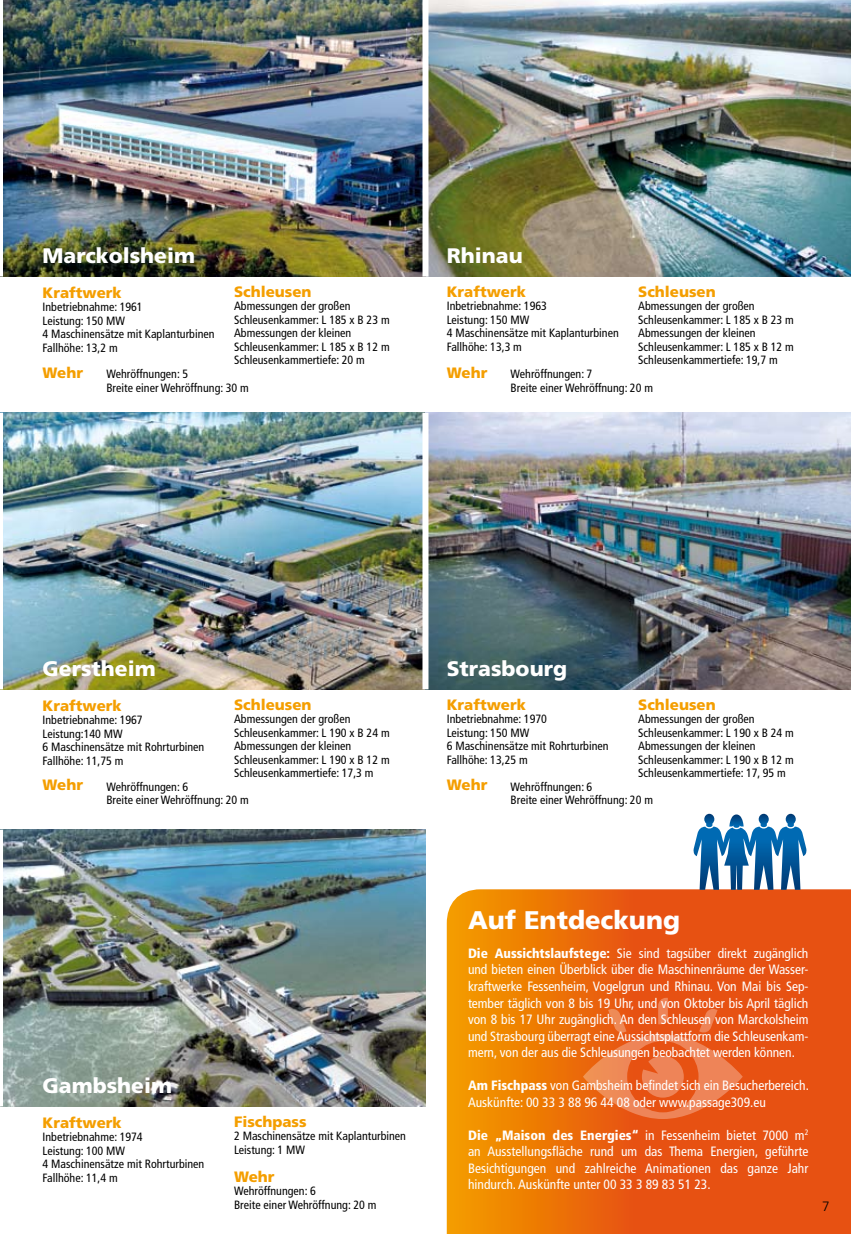
<style>
.page{position:relative;width:851px;height:1234px;background:#fff}
.page>*{position:absolute;margin:0;border:0;box-sizing:border-box;transform-origin:0 0}
.t1{font:900 25.5px "Frutiger";color:#fff}
.t2{font:900 21px "Frutiger";color:#fff}
.t3{font:900 15px "Frutiger";color:#f49e00}
.t4{font:condensed 13.5px/16.5px "Frutiger";color:#fff;text-align:justify}
.t5{font:300 13.5px "Frutiger";color:#000}
.t6{font:condensed 12px/13.5px "Frutiger";color:#000}
.s1{font-weight:900}
</style>
<div class="page">
<img style="left:3px;top:829px;width:422px;height:277px">
<img style="left:3px;top:0;width:847px;height:276px">
<img style="left:3px;top:412px;width:419px;height:277px">
<img style="left:428px;top:412px;width:422px;height:277px">
<svg style="left:446px;top:889px;width:404px;height:344px;background:#ea660c"></svg>
<div style="left:422px;top:0;width:6px;height:276px;background:#fff"></div>
<svg style="left:693px;top:813px;width:113px;height:76px"></svg>
<svg style="left:583px;top:997px;width:159px;height:121px;background:#e9672a"></svg>
<h2 class="t2" style="left:43px;top:243px;width:154px">Marckolsheim</h2>
<h2 class="t2" style="left:446px;top:243px;width:77px">Rhinau</h2>
<p class="t3" style="left:446px;top:282px;width:81px">Kraftwerk</p>
<p class="t6" style="left:446px;top:299px;width:173px">Inbetriebnahme: 1963<br>Leistung: 150 MW<br>4 Maschinensätze mit Kaplanturbinen<br>Fallhöhe: 13,3 m</p>
<p class="t3" style="left:234px;top:282px;width:79px">Schleusen</p>
<p class="t6" style="left:234px;top:299px;width:157px">Abmessungen der großen<br>Schleusenkammer: L 185 x B 23 m<br>Abmessungen der kleinen<br>Schleusenkammer: L 185 x B 12 m<br>Schleusenkammertiefe: 20 m</p>
<p class="t3" style="left:638px;top:282px;width:79px">Schleusen</p>
<p class="t6" style="left:638px;top:299px;width:157px">Abmessungen der großen<br>Schleusenkammer: L 185 x B 23 m<br>Abmessungen der kleinen<br>Schleusenkammer: L 185 x B 12 m<br>Schleusenkammertiefe: 19,7 m</p>
<p class="t3" style="left:43px;top:283px;width:81px">Kraftwerk</p>
<p class="t6" style="left:43px;top:300px;width:173px">Inbetriebnahme: 1961<br>Leistung: 150 MW<br>4 Maschinensätze mit Kaplanturbinen<br>Fallhöhe: 13,2 m</p>
<p class="t3" style="left:43px;top:363px;width:42px">Wehr</p>
<p class="t6" style="left:106px;top:367px;width:144px">Wehröffnungen: 5<br>Breite einer Wehröffnung: 30 m</p>
<p class="t3" style="left:446px;top:363px;width:42px">Wehr</p>
<p class="t6" style="left:510px;top:367px;width:144px">Wehröffnungen: 7<br>Breite einer Wehröffnung: 20 m</p>
<h2 class="t2" style="left:43px;top:655px;width:115px">Gerstheim</h2>
<h2 class="t2" style="left:446px;top:655px;width:122px">Strasbourg</h2>
<p class="t3" style="left:446px;top:695px;width:81px">Kraftwerk</p>
<p class="t6" style="left:446px;top:712px;width:163px">Inbetriebnahme: 1970<br>Leistung: 150 MW<br>6 Maschinensätze mit Rohrturbinen<br>Fallhöhe: 13,25 m</p>
<p class="t3" style="left:234px;top:695px;width:79px">Schleusen</p>
<p class="t6" style="left:234px;top:712px;width:157px">Abmessungen der großen<br>Schleusenkammer: L 190 x B 24 m<br>Abmessungen der kleinen<br>Schleusenkammer: L 190 x B 12 m<br>Schleusenkammertiefe: 17,3 m</p>
<p class="t3" style="left:638px;top:695px;width:79px">Schleusen</p>
<p class="t6" style="left:638px;top:712px;width:157px">Abmessungen der großen<br>Schleusenkammer: L 190 x B 24 m<br>Abmessungen der kleinen<br>Schleusenkammer: L 190 x B 12 m<br>Schleusenkammertiefe: 17, 95 m</p>
<p class="t3" style="left:43px;top:696px;width:81px">Kraftwerk</p>
<p class="t6" style="left:43px;top:713px;width:163px">Inbetriebnahme: 1967<br>Leistung:140 MW<br>6 Maschinensätze mit Rohrturbinen<br>Fallhöhe: 11,75 m</p>
<p class="t3" style="left:43px;top:776px;width:42px">Wehr</p>
<p class="t6" style="left:106px;top:779px;width:144px">Wehröffnungen: 6<br>Breite einer Wehröffnung: 20 m</p>
<p class="t3" style="left:446px;top:776px;width:42px">Wehr</p>
<p class="t6" style="left:510px;top:779px;width:144px">Wehröffnungen: 6<br>Breite einer Wehröffnung: 20 m</p>
<h2 class="t2" style="left:43px;top:1072px;width:131px">Gambsheim</h2>
<p class="t3" style="left:43px;top:1113px;width:81px">Kraftwerk</p>
<p class="t6" style="left:43px;top:1130px;width:163px">Inbetriebnahme: 1974<br>Leistung: 100 MW<br>4 Maschinensätze mit Rohrturbinen<br>Fallhöhe: 11,4 m</p>
<p class="t3" style="left:234px;top:1111px;width:74px">Fischpass</p>
<p class="t6" style="left:234px;top:1128px;width:173px">2 Maschinensätze mit Kaplanturbinen<br>Leistung: 1 MW</p>
<p class="t3" style="left:234px;top:1167px;width:42px">Wehr</p>
<p class="t6" style="left:234px;top:1184px;width:144px">Wehröffnungen: 6<br>Breite einer Wehröffnung: 20 m</p>
<h1 class="t1" style="left:468px;top:904px;width:213px">Auf Entdeckung</h1>
<p class="t4" style="left:468px;top:944px;width:342px"><span class="s1">Die Aussichtslaufstege:</span> Sie sind tagsüber direkt zugänglich und bieten einen Überblick über die Maschinenräume der Wasser&shy;kraftwerke Fessenheim, Vogelgrun und Rhinau. Von Mai bis Sep&shy;tember täglich von 8 bis 19 Uhr, und von Oktober bis April täglich von 8 bis 17 Uhr zugänglich. An den Schleusen von Marckolsheim und Strasbourg überragt eine Aussichtsplattform die Schleusenkam&shy;mern, von der aus die Schleusungen beobachtet werden können.</p>
<p class="t4" style="left:468px;top:1076px;width:342px"><span class="s1">Am Fischpass</span> von Gambsheim befindet sich ein Besucherbereich.<br>Auskünfte: 00 33 3 88 96 44 08 oder www.passage309.eu</p>
<p class="t4" style="left:468px;top:1126px;width:342px"><span class="s1">Die „Maison des Energies“</span> in Fessenheim bietet 7000 m<sup>2 </sup>an Ausstellungsfläche rund um das Thema Energien, geführte Besichtigungen und zahlreiche Animationen das ganze Jahr hindurch. Auskünfte unter 00 33 3 89 83 51 23.</p>
<p class="t5" style="left:822px;top:1197px;width:9px">7</p>
</div>
